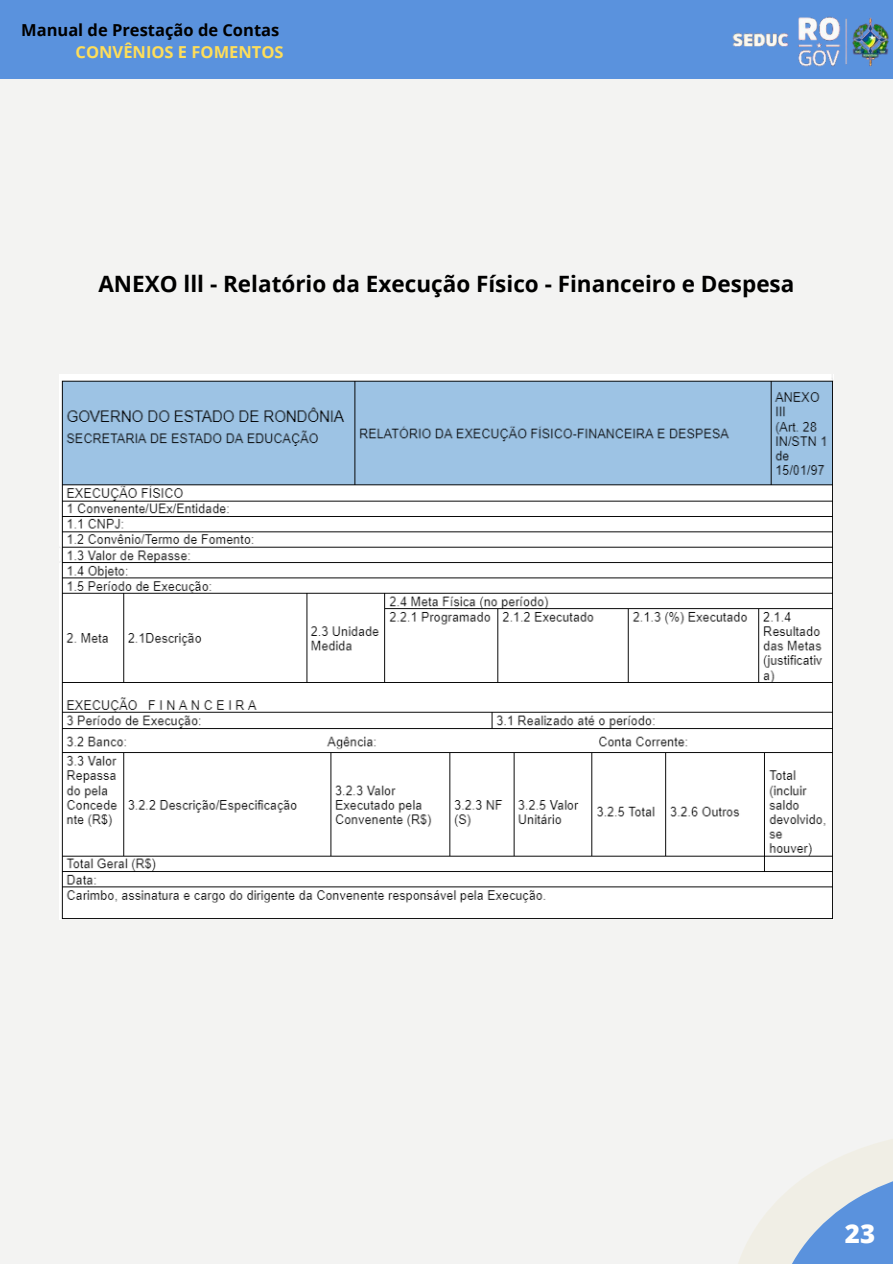
<style>
.page{position:relative;width:893px;height:1264px;background:#fff}
.page>*{position:absolute;margin:0;border:0;box-sizing:border-box;transform-origin:0 0}
.t1{font:800 25.95px "Open Sans";color:#fff}
.t2{font:700 22.5px "Open Sans";color:#000}
.t3{font:700 16.5px "Open Sans";color:#000}
.t4{font:700 16.5px "Open Sans";color:#ffde59}
</style>
<div class="page">
<div style="left:0;top:0;width:892px;height:1263px;background:#f3f3f2"></div>
<svg style="left:739px;top:1139px;width:153px;height:124px"></svg>
<img style="left:59px;top:374px;width:774px;height:545px">
<div style="left:0;top:0;width:892px;height:79px;background:#5a92dd"></div>
<img style="left:732px;top:16px;width:157px;height:51px">
<p class="t3" style="left:21px;top:18px;width:260px">Manual de Prestação de Contas</p>
<p class="t4" style="left:76px;top:40px;width:209px">CONVÊNIOS E FOMENTOS</p>
<p class="t2" style="left:98px;top:267px;width:697px">ANEXO lll - Relatório da Execução Físico - Financeiro e Despesa</p>
<p class="t1" style="left:844px;top:1214px;width:32px">23</p>
</div>
